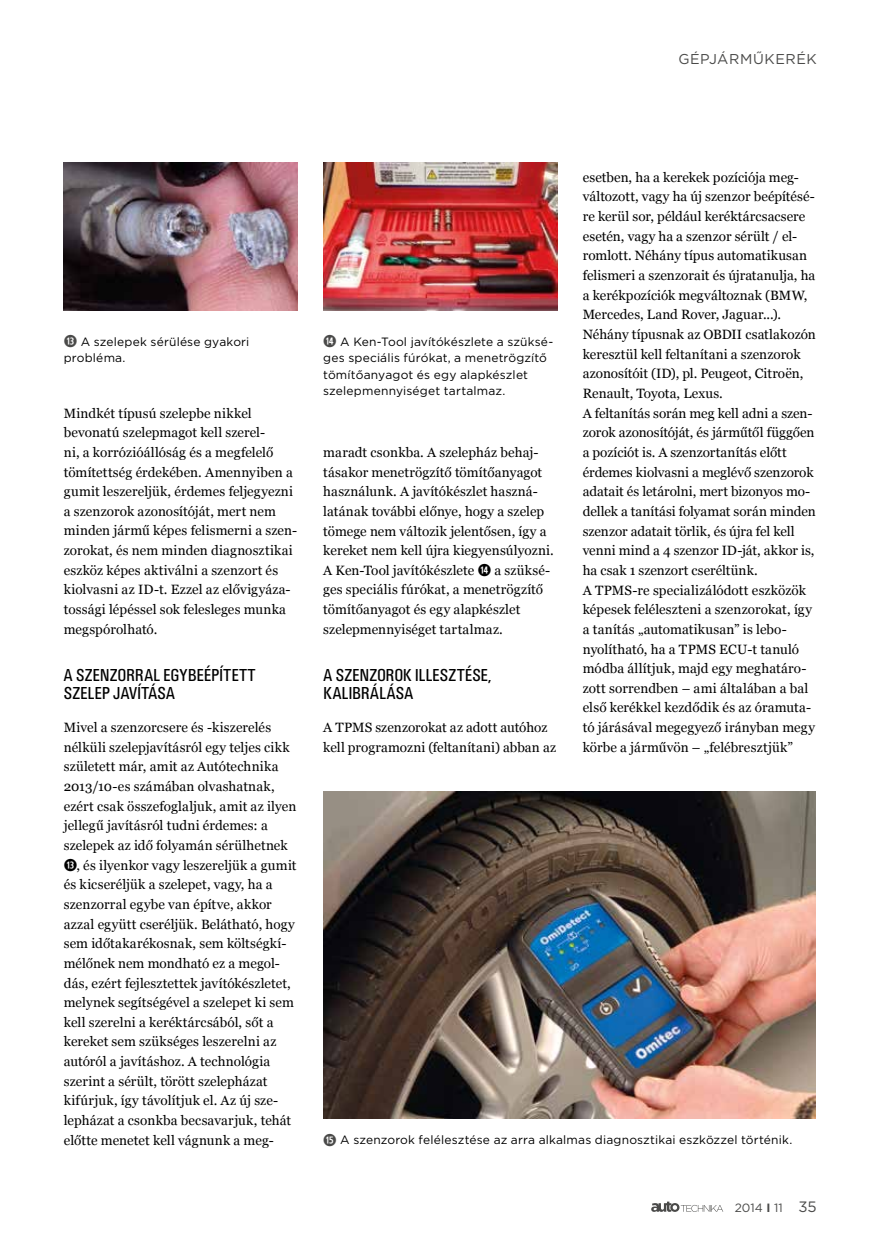
<style>
.page{position:relative;width:872px;height:1246px;background:#fff}
.page>*{position:absolute;margin:0;border:0;box-sizing:border-box;transform-origin:0 0}
.t1{font:18px/18px "U001 Con";letter-spacing:.015em;color:#000}
.t2{font:14.25px "Gotham";letter-spacing:.04em;color:#4a4a49}
.t3{font:13.5px/19.6px "Georgia";letter-spacing:.005em;color:#000}
.t4{font:12px/16.5px "Gotham";letter-spacing:.015em;color:#000}
.t5{font:12px "Gotham";color:#4a4a49}
.s1{font-family:"Combi Numerals Ltd";font-size:16.5px;color:#4a4a49}
.s2{font-family:"Combi Numerals Ltd";font-size:16.5px}
.s3{font-weight:700}
.s4{font-size:15px}
</style>
<div class="page">
<svg style="left:651px;top:1201px;width:72px;height:11px"></svg>
<img style="left:64px;top:162px;width:234px;height:149px">
<img style="left:323px;top:162px;width:234px;height:149px">
<img style="left:323px;top:791px;width:492px;height:327px">
<p class="t2" style="left:678px;top:50px;width:140px">GÉPJÁRMŰKERÉK</p>
<p class="t3" style="left:583px;top:167px;width:235px">esetben, ha a kerekek pozíciója meg&shy;változott, vagy ha új szenzor beépítésé&shy;re kerül sor, például keréktárcsacsere esetén, vagy ha a szenzor sérült / el&shy;romlott. Néhány típus automatikusan felismeri a szenzorait és újratanulja, ha a kerékpozíciók megváltoznak (BMW, Mercedes, Land Rover, Jaguar...).<br>Néhány típusnak az OBDII csatlakozón keresztül kell feltanítani a szenzorok azonosítóit (ID), pl. Peugeot, Citroën, Renault, Toyota, Lexus.<br>A feltanítás során meg kell adni a szen&shy;zorok azonosítóját, és járműtől függően a pozíciót is. A szenzortanítás előtt érdemes kiolvasni a meglévő szenzorok adatait és letárolni, mert bizonyos mo&shy;dellek a tanítási folyamat során minden szenzor adatait törlik, és újra fel kell venni mind a 4 szenzor ID-ját, akkor is, ha csak 1 szenzort cseréltünk.<br>A TPMS-re specializálódott eszközök képesek feléleszteni a szenzorokat, így a tanítás „automatikusan” is lebo&shy;nyolítható, ha a TPMS ECU-t tanuló módba állítjuk, majd egy meghatáro&shy;zott sorrendben – ami általában a bal első kerékkel kezdődik és az óramuta&shy;tó járásával megegyező irányban megy körbe a járművön – „felébresztjük”</p>
<p class="t4" style="left:64px;top:333px;width:187px"><span class="s1">⓭</span> A szelepek sérülése gyakori probléma.</p>
<p class="t4" style="left:323px;top:333px;width:231px"><span class="s1">⓮</span> A Ken-Tool javítókészlete a szüksé&shy;ges speciális fúrókat, a menetrögzítő tömítőanyagot és egy alapkészlet szelepmennyiséget tartalmaz.</p>
<p class="t3" style="left:64px;top:402px;width:235px">Mindkét típusú szelepbe nikkel bevonatú szelepmagot kell szerel-<br>ni, a korrózióállóság és a megfelelő tömítettség érdekében. Amennyiben a gumit leszereljük, érdemes feljegyezni a szenzorok azonosítóját, mert nem minden jármű képes felismerni a szen&shy;zorokat, és nem minden diagnosztikai eszköz képes aktiválni a szenzort és kiolvasni az ID-t. Ezzel az elővigyáza&shy;tossági lépéssel sok felesleges munka megspórolható.</p>
<h1 class="t1" style="left:64px;top:667px;width:193px">A SZENZORRAL EGYBEÉPÍTETT<br>SZELEP JAVÍTÁSA</h1>
<p class="t3" style="left:64px;top:717px;width:234px">Mivel a szenzorcsere és -kiszerelés nélküli szelepjavításról egy teljes cikk született már, amit az Autótechnika 2013/10-es számában olvashatnak, ezért csak összefoglaljuk, amit az ilyen jellegű javításról tudni érdemes: a szelepek az idő folyamán sérülhetnek <span class="s2">⓭</span>, és ilyenkor vagy leszereljük a gumit és kicseréljük a szelepet, vagy, ha a szenzorral egybe van építve, akkor azzal együtt cseréljük. Belátható, hogy sem időtakarékosnak, sem költségkí&shy;mélőnek nem mondható ez a megol&shy;dás, ezért fejlesztettek javítókészletet, melynek segítségével a szelepet ki sem kell szerelni a keréktárcsából, sőt a kereket sem szükséges leszerelni az autóról a javításhoz. A technológia szerint a sérült, törött szelepházat kifúrjuk, így távolítjuk el. Az új sze&shy;lepházat a csonkba becsavarjuk, tehát előtte menetet kell vágnunk a meg-</p>
<p class="t3" style="left:323px;top:442px;width:232px">maradt csonkba. A szelepház behaj&shy;tásakor menetrögzítő tömítőanyagot használunk. A javítókészlet haszná&shy;latának további előnye, hogy a szelep tömege nem változik jelentősen, így a kereket nem kell újra kiegyensúlyozni.<br>A Ken-Tool javítókészlete <span class="s2">⓮</span> a szüksé&shy;ges speciális fúrókat, a menetrögzítő tömítőanyagot és egy alapkészlet szelepmennyiséget tartalmaz.</p>
<h1 class="t1" style="left:323px;top:667px;width:170px">A SZENZOROK ILLESZTÉSE,<br>KALIBRÁLÁSA</h1>
<p class="t3" style="left:323px;top:717px;width:234px">A TPMS szenzorokat az adott autóhoz kell programozni (feltanítani) abban az</p>
<p class="t4" style="left:323px;top:1132px;width:470px"><span class="s1">⓯</span> A szenzorok felélesztése az arra alkalmas diagnosztikai eszközzel történik.</p>
<p class="t5" style="left:734px;top:1200px;width:83px">2014 <span class="s3">I</span> 11 <span class="s4">35</span></p>
</div>
